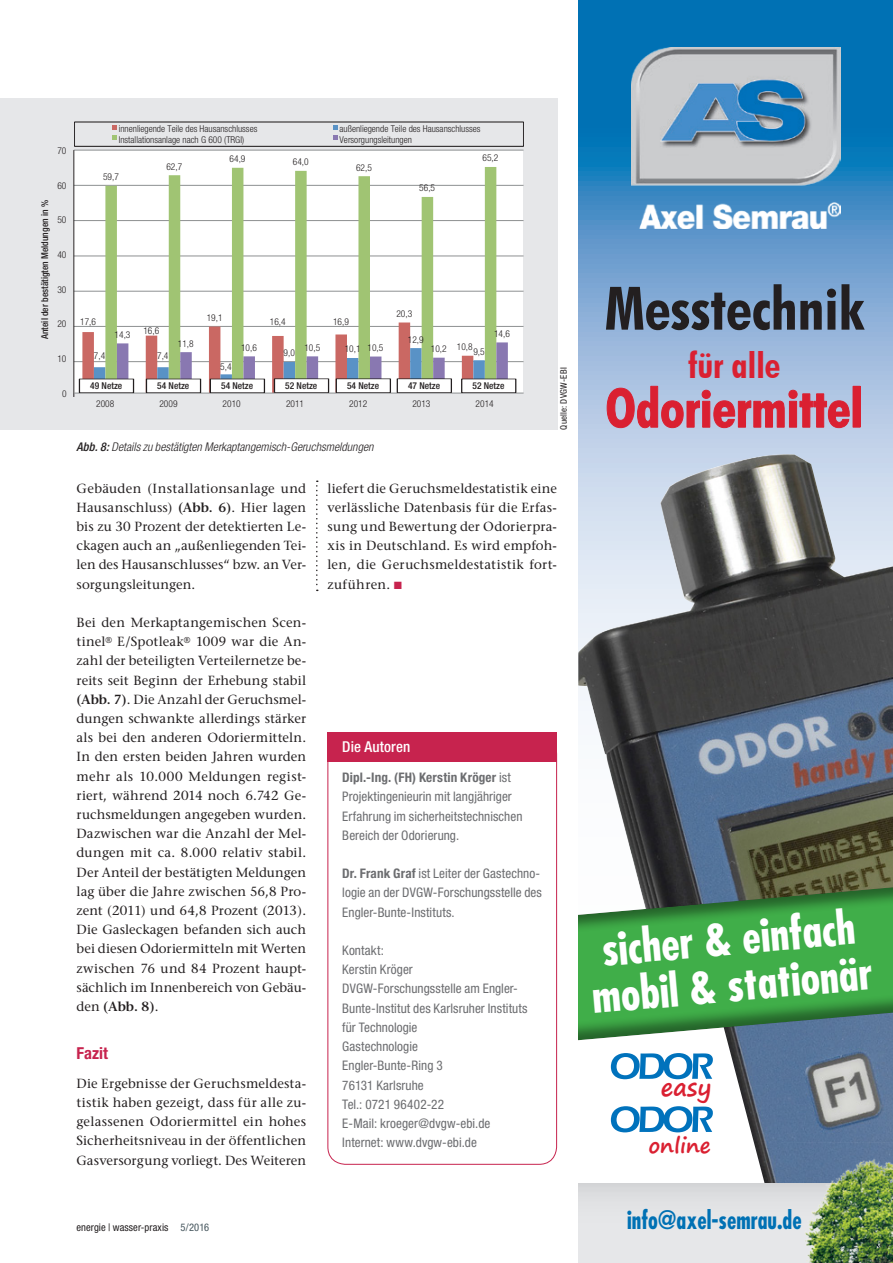
<style>
.page{position:relative;width:893px;height:1263px;background:#fff}
.page>*{position:absolute;margin:0;border:0;box-sizing:border-box;transform-origin:0 0}
.t1{font:700 condensed 60px "Futura BT";color:#231f20}
.t2{font:700 condensed 54px "Futura BT";color:#da2031}
.t3{font:700 condensed 45px/46.5px "Futura";color:#fff}
.t4{font:700 condensed 36px "Futura BT";color:#da2031}
.t5{font:700 condensed 24.75px "Futura";color:#0071b4;scale:.91 1}
.t6{font:700 24px "Segoe Print";color:#da2031}
.t7{font:700 21px "Segoe Print";color:#da2031}
.t8{font:700 condensed 16.5px "Helvetica Neue LT Std";color:#c7234e}
.t9{font:500 condensed 15px "Helvetica Neue LT Std";letter-spacing:.005em;color:#fff}
.t10{font:13.2px/19.2px "Stone Serif";letter-spacing:.01em;color:#231f20;text-align:justify}
.t11{font:condensed 13.2px/19.2px "Helvetica Neue LT Std";letter-spacing:.005em;color:#6c6d70}
.t12{font:italic 300 condensed 12px "Helvetica Neue LT Std";letter-spacing:.005em;color:#231f20}
.t13{font:condensed 10.5px "Helvetica Neue LT Std";letter-spacing:.005em;color:#231f20}
.t14{font:300 condensed 9.45px "Helvetica Neue LT Std";color:#231f20}
.t15{font:500 condensed 9.45px "Helvetica Neue LT Std";color:#231f20}
.t16{font:condensed 9px "Helvetica Neue LT Std";letter-spacing:.025em;color:#231f20}
.s1{font-weight:500}
.s2{font-weight:600}
.s3{font-weight:700}
.s4{color:#45555d}
</style>
<div class="page">
<svg style="left:316px;top:480px;width:2px;height:111px"></svg>
<div style="left:0;top:98px;width:557px;height:331px;background:#e6e7e9"></div>
<div style="left:74px;top:150px;width:449px;height:243px;background:#fff"></div>
<hr style="left:74px;top:361px;width:449px;height:1px;background:#8d9091">
<hr style="left:74px;top:326px;width:449px;height:1px;background:#8d9091">
<hr style="left:74px;top:291px;width:449px;height:1px;background:#8d9091">
<hr style="left:74px;top:256px;width:449px;height:1px;background:#8d9091">
<hr style="left:74px;top:220px;width:449px;height:1px;background:#8d9091">
<hr style="left:74px;top:185px;width:449px;height:1px;background:#8d9091">
<hr style="left:74px;top:150px;width:449px;height:1px;background:#8d9091">
<svg style="left:105px;top:167px;width:391px;height:155px"></svg>
<svg style="left:82px;top:322px;width:426px;height:71px"></svg>
<hr style="left:74px;top:150px;width:1px;height:247px;background:#231f20">
<hr style="left:74px;top:393px;width:450px;height:1px;background:#8d9091">
<svg style="left:113px;top:125px;width:4px;height:4px"></svg>
<svg style="left:334px;top:125px;width:4px;height:4px"></svg>
<svg style="left:113px;top:136px;width:4px;height:4px"></svg>
<svg style="left:334px;top:136px;width:4px;height:4px"></svg>
<div style="left:79px;top:379px;width:54px;height:13px;background:#fff"></div>
<div style="left:146px;top:379px;width:54px;height:13px;background:#fff"></div>
<div style="left:210px;top:379px;width:54px;height:13px;background:#fff"></div>
<div style="left:274px;top:379px;width:54px;height:13px;background:#fff"></div>
<div style="left:336px;top:379px;width:54px;height:13px;background:#fff"></div>
<div style="left:397px;top:379px;width:53px;height:13px;background:#fff"></div>
<div style="left:462px;top:379px;width:53px;height:13px;background:#fff"></div>
<div style="left:327px;top:732px;width:230px;height:30px;background:#c7234e"></div>
<div style="left:327px;top:736px;width:230px;height:429px;border:1px solid #c7234e;border-radius:18px"></div>
<svg style="left:578px;top:0;width:315px;height:454px;background:#619dcd"></svg>
<img style="left:632px;top:47px;width:208px;height:182px">
<img style="left:578px;top:454px;width:315px;height:689px">
<svg style="left:607px;top:386px;width:243px;height:42px;background:#b9b1cb"></svg>
<svg style="left:578px;top:1049px;width:207px;height:135px"></svg>
<svg style="left:578px;top:868px;width:315px;height:181px;background:#529c5d"></svg>
<div style="left:578px;top:1184px;width:315px;height:79px;background:linear-gradient(to bottom,#dcdddf,#eaebed)"></div>
<div style="left:661px;top:1135px;width:61px;height:22px;background:#fff"></div>
<svg style="left:611px;top:1053px;width:102px;height:103px"></svg>
<div style="left:654px;top:1082px;width:62px;height:21px;background:#fff"></div>
<img style="left:732px;top:1143px;width:161px;height:120px">
<p class="t14" style="left:57px;top:145px;width:11px">70</p>
<p class="t14" style="left:57px;top:180px;width:11px">60</p>
<p class="t15" style="left:39px;top:339px;width:140px;rotate:-90deg">Anteil der bestätigten Meldungen in %</p>
<p class="t14" style="left:57px;top:215px;width:11px">50</p>
<p class="t14" style="left:57px;top:249px;width:11px">40</p>
<p class="t14" style="left:57px;top:284px;width:11px">30</p>
<p class="t14" style="left:57px;top:319px;width:11px">20</p>
<p class="t14" style="left:57px;top:353px;width:11px">10</p>
<p class="t14" style="left:62px;top:388px;width:6px">0</p>
<p class="t14" style="left:119px;top:123px;width:140px">innenliegende Teile des Hausanschlusses</p>
<p class="t14" style="left:340px;top:123px;width:142px">außenliegende Teile des Hausanschlusses</p>
<p class="t14" style="left:119px;top:134px;width:127px">Installationsanlage nach G 600 (TRGI)</p>
<p class="t14" style="left:340px;top:134px;width:74px">Versorgungsleitungen</p>
<p class="t14" style="left:103px;top:171px;width:17px">59,7</p>
<p class="t14" style="left:166px;top:161px;width:17px">62,7</p>
<p class="t14" style="left:230px;top:153px;width:17px">64,9</p>
<p class="t14" style="left:293px;top:156px;width:17px">64,0</p>
<p class="t14" style="left:356px;top:162px;width:17px">62,5</p>
<p class="t14" style="left:419px;top:183px;width:17px">56,5</p>
<p class="t14" style="left:483px;top:153px;width:17px">65,2</p>
<p class="t14" style="left:80px;top:316px;width:17px">17,6</p>
<p class="t14" style="left:115px;top:329px;width:17px">14,3</p>
<p class="t14" style="left:143px;top:325px;width:17px">16,6</p>
<p class="t14" style="left:94px;top:351px;width:13px">7,4</p>
<p class="t14" style="left:157px;top:351px;width:13px">7,4</p>
<p class="t14" style="left:178px;top:338px;width:17px">11,8</p>
<p class="t14" style="left:207px;top:312px;width:17px">19,1</p>
<p class="t14" style="left:270px;top:317px;width:17px">16,4</p>
<p class="t14" style="left:333px;top:316px;width:17px">16,9</p>
<p class="t14" style="left:396px;top:308px;width:17px">20,3</p>
<p class="t14" style="left:408px;top:334px;width:17px">12,9</p>
<p class="t14" style="left:241px;top:342px;width:17px">10,6</p>
<p class="t14" style="left:304px;top:342px;width:17px">10,5</p>
<p class="t14" style="left:368px;top:342px;width:17px">10,5</p>
<p class="t14" style="left:431px;top:343px;width:17px">10,2</p>
<p class="t14" style="left:284px;top:347px;width:13px">9,0</p>
<p class="t14" style="left:345px;top:344px;width:17px">10,1</p>
<p class="t14" style="left:457px;top:341px;width:17px">10,8</p>
<p class="t14" style="left:473px;top:346px;width:13px">9,5</p>
<p class="t14" style="left:494px;top:328px;width:17px">14,6</p>
<p class="t14" style="left:220px;top:361px;width:13px">5,4</p>
<p class="t15" style="left:90px;top:380px;width:33px">49 Netze</p>
<p class="t15" style="left:157px;top:380px;width:33px">54 Netze</p>
<p class="t15" style="left:221px;top:380px;width:33px">54 Netze</p>
<p class="t15" style="left:285px;top:380px;width:33px">52 Netze</p>
<p class="t15" style="left:347px;top:380px;width:33px">54 Netze</p>
<p class="t15" style="left:408px;top:380px;width:33px">47 Netze</p>
<p class="t15" style="left:472px;top:380px;width:33px">52 Netze</p>
<p class="t14" style="left:96px;top:398px;width:20px">2008</p>
<p class="t14" style="left:159px;top:398px;width:20px">2009</p>
<p class="t14" style="left:223px;top:398px;width:20px">2010</p>
<p class="t14" style="left:286px;top:398px;width:20px">2011</p>
<p class="t14" style="left:349px;top:398px;width:20px">2012</p>
<p class="t14" style="left:412px;top:398px;width:20px">2013</p>
<p class="t14" style="left:476px;top:398px;width:20px">2014</p>
<p class="t12" style="left:77px;top:440px;width:299px"><span class="s1">Abb. 8:</span> Details zu bestätigten Merkaptangemisch-Geruchsmeldungen</p>
<p class="t16" style="left:558px;top:429px;width:64px;rotate:-90deg">Quelle: DVGW-EBI</p>
<p class="t10" style="left:77px;top:478px;width:231px">Gebäuden (Installationsanlage und Hausanschluss) <span class="s2">(Abb. 6)</span>. Hier lagen bis zu 30 Prozent der detektierten Le&shy;ckagen auch an „außenliegenden Tei&shy;len des Hausanschlusses“ bzw. an Ver&shy;sorgungsleitungen.</p>
<p class="t10" style="left:77px;top:613px;width:231px">Bei den Merkaptangemischen Scen&shy;tinel<sup>®</sup> E/Spotleak<sup>®</sup> 1009 war die An&shy;zahl der beteiligten Verteilernetze be&shy;reits seit Beginn der Erhebung stabil <span class="s2">(Abb. 7)</span>. Die Anzahl der Geruchsmel&shy;dungen schwankte allerdings stärker als bei den anderen Odoriermitteln.<br>In den ersten beiden Jahren wurden mehr als 10.000 Meldungen regist&shy;riert, während 2014 noch 6.742 Ge&shy;ruchsmeldungen angegeben wurden.<br>Dazwischen war die Anzahl der Mel&shy;dungen mit ca. 8.000 relativ stabil.<br>Der Anteil der bestätigten Meldungen lag über die Jahre zwischen 56,8 Pro&shy;zent (2011) und 64,8 Prozent (2013).<br>Die Gasleckagen befanden sich auch bei diesen Odoriermitteln mit Werten zwischen 76 und 84 Prozent haupt&shy;sächlich im Innenbereich von Gebäu&shy;den <span class="s2">(Abb. 8)</span>.</p>
<p class="t8" style="left:77px;top:1043px;width:33px">Fazit</p>
<p class="t10" style="left:77px;top:1074px;width:231px">Die Ergebnisse der Geruchsmeldesta&shy;tistik haben gezeigt, dass für alle zu&shy;gelassenen Odoriermittel ein hohes Sicherheitsniveau in der öffentlichen Gasversorgung vorliegt. Des Weiteren</p>
<p class="t10" style="left:327px;top:478px;width:231px">liefert die Geruchsmeldestatistik eine verlässliche Datenbasis für die Erfas&shy;sung und Bewertung der Odorierpra&shy;xis in Deutschland. Es wird empfoh&shy;len, die Geruchsmeldestatistik fort&shy;zuführen.</p>
<p class="t9" style="left:342px;top:738px;width:70px">Die Autoren</p>
<p class="t11" style="left:342px;top:768px;width:182px"><span class="s3">Dipl.-Ing. (FH) Kerstin Kröger</span> ist Projektingenieurin mit langjähriger Erfahrung im sicherheitstechnischen Bereich der Odorierung.</p>
<p class="t11" style="left:342px;top:864px;width:201px"><span class="s3">Dr. Frank Graf</span> ist Leiter der Gastechno&shy;logie an der DVGW-Forschungsstelle des<br>Engler-Bunte-Instituts.</p>
<p class="t11" style="left:342px;top:941px;width:187px">Kontakt:<br>Kerstin Kröger<br>DVGW-Forschungsstelle am Engler-<br>Bunte-Institut des Karlsruher Instituts für Technologie<br>Gastechnologie<br>Engler-Bunte-Ring 3<br>76131 Karlsruhe<br>Tel.: 0721 96402-22<br>E-Mail: kroeger@dvgw-ebi.de<br>Internet: www.dvgw-ebi.de</p>
<p class="t13" style="left:77px;top:1221px;width:134px">energie | wasser-praxis <span class="s4">5/2016</span></p>
<h1 class="t1" style="left:605px;top:272px;width:261px">Messtechnik</h1>
<h3 class="t4" style="left:688px;top:344px;width:94px">für alle</h3>
<h2 class="t2" style="left:605px;top:375px;width:259px">Odoriermittel</h2>
<h3 class="t3" style="left:586px;top:928px;width:283px;rotate:-5deg">sicher &amp; einfach mobil &amp; stationär</h3>
<h3 class="t6" style="left:661px;top:1065px;width:52px">easy</h3>
<h3 class="t7" style="left:648px;top:1126px;width:64px">online</h3>
<h3 class="t5" style="left:627px;top:1204px;width:193px">info@axel-semrau.de</h3>
</div>
